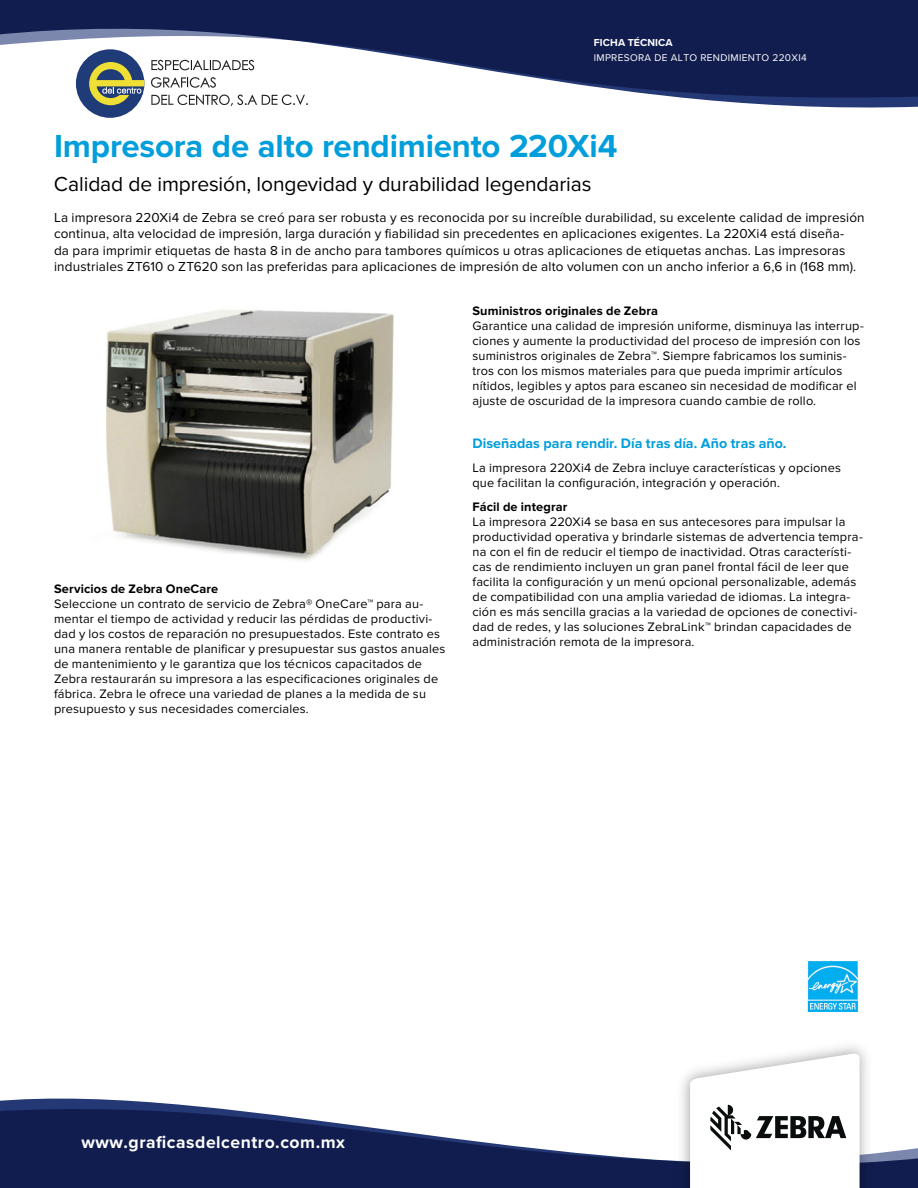
<style>
.page{position:relative;width:918px;height:1188px;background:#fff}
.page>*{position:absolute;margin:0;border:0;box-sizing:border-box;transform-origin:0 0}
.t1{font:700 33px "Proxima Nova";letter-spacing:-.005em;color:#009edb}
.t2{font:21px "Proxima Nova";letter-spacing:-.005em;color:#000}
.t3{font:700 17.55px "Proxima Nova";letter-spacing:.03em;color:#fff}
.t4{font:700 14.25px "Proxima Nova";color:#009edb}
.t5{font:13.5px/16.5px "Proxima Nova";letter-spacing:.01em;color:#000}
.t6{font:12.75px/15px "Proxima Nova";letter-spacing:.015em;color:#000}
.t7{font:700 12.75px "Proxima Nova";letter-spacing:.01em;color:#000}
.t8{font:700 10.5px "Proxima Nova";letter-spacing:.01em;color:#fff}
.t9{font:10.2px "Proxima Nova";letter-spacing:.03em;color:#fff}
</style>
<div class="page">
<img style="left:807px;top:961px;width:52px;height:51px">
<img style="left:106px;top:310px;width:288px;height:251px">
<svg style="left:0;top:1098px;width:223px;height:11px;fill:#233874"></svg>
<svg style="left:0;top:1109px;width:918px;height:79px;fill:#111d4e"></svg>
<img style="left:672px;top:1046px;width:206px;height:142px">
<svg style="left:690px;top:1053px;width:170px;height:135px"></svg>
<svg style="left:79px;top:98px;width:839px;height:20px"></svg>
<svg style="left:0;top:0;width:918px;height:98px;fill:#111d4e"></svg>
<p class="t8" style="left:594px;top:35px;width:80px">FICHA TÉCNICA</p>
<p class="t9" style="left:594px;top:50px;width:215px">IMPRESORA DE ALTO RENDIMIENTO 220XI4</p>
<h1 class="t1" style="left:54px;top:127px;width:565px">Impresora de alto rendimiento 220Xi4</h1>
<h2 class="t2" style="left:54px;top:172px;width:539px">Calidad de impresión, longevidad y durabilidad legendarias</h2>
<p class="t5" style="left:54px;top:209px;width:812px">La impresora 220Xi4 de Zebra se creó para ser robusta y es reconocida por su increíble durabilidad, su excelente calidad de impresión continua, alta velocidad de impresión, larga duración y fiabilidad sin precedentes en aplicaciones exigentes. La 220Xi4 está diseña-<br>da para imprimir etiquetas de hasta 8 in de ancho para tambores químicos u otras aplicaciones de etiquetas anchas. Las impresoras industriales ZT610 o ZT620 son las preferidas para aplicaciones de impresión de alto volumen con un ancho inferior a 6,6 in (168 mm).</p>
<p class="t7" style="left:54px;top:582px;width:166px">Servicios de Zebra OneCare</p>
<p class="t6" style="left:54px;top:597px;width:393px">Seleccione un contrato de servicio de Zebra® OneCare™ para au&shy;mentar el tiempo de actividad y reducir las pérdidas de productivi&shy;dad y los costos de reparación no presupuestados. Este contrato es una manera rentable de planificar y presupuestar sus gastos anuales de mantenimiento y le garantiza que los técnicos capacitados de Zebra restaurarán su impresora a las especificaciones originales de fábrica. Zebra le ofrece una variedad de planes a la medida de su presupuesto y sus necesidades comerciales.</p>
<p class="t7" style="left:472px;top:303px;width:187px">Suministros originales de Zebra</p>
<p class="t6" style="left:472px;top:318px;width:393px">Garantice una calidad de impresión uniforme, disminuya las interrup&shy;ciones y aumente la productividad del proceso de impresión con los suministros originales de Zebra™. Siempre fabricamos los suminis&shy;tros con los mismos materiales para que pueda imprimir artículos nítidos, legibles y aptos para escaneo sin necesidad de modificar el ajuste de oscuridad de la impresora cuando cambie de rollo.</p>
<p class="t4" style="left:472px;top:435px;width:315px">Diseñadas para rendir. Día tras día. Año tras año.</p>
<p class="t6" style="left:472px;top:461px;width:370px">La impresora 220Xi4 de Zebra incluye características y opciones que facilitan la configuración, integración y operación.</p>
<p class="t7" style="left:472px;top:500px;width:96px">Fácil de integrar</p>
<p class="t6" style="left:472px;top:515px;width:392px">La impresora 220Xi4 se basa en sus antecesores para impulsar la productividad operativa y brindarle sistemas de advertencia tempra&shy;na con el fin de reducir el tiempo de inactividad. Otras característi&shy;cas de rendimiento incluyen un gran panel frontal fácil de leer que facilita la configuración y un menú opcional personalizable, además de compatibilidad con una amplia variedad de idiomas. La integra&shy;ción es más sencilla gracias a la variedad de opciones de conectivi&shy;dad de redes, y las soluciones ZebraLink™ brindan capacidades de administración remota de la impresora.</p>
<h3 class="t3" style="left:82px;top:1129px;width:265px">www.graficasdelcentro.com.mx</h3>
</div>
